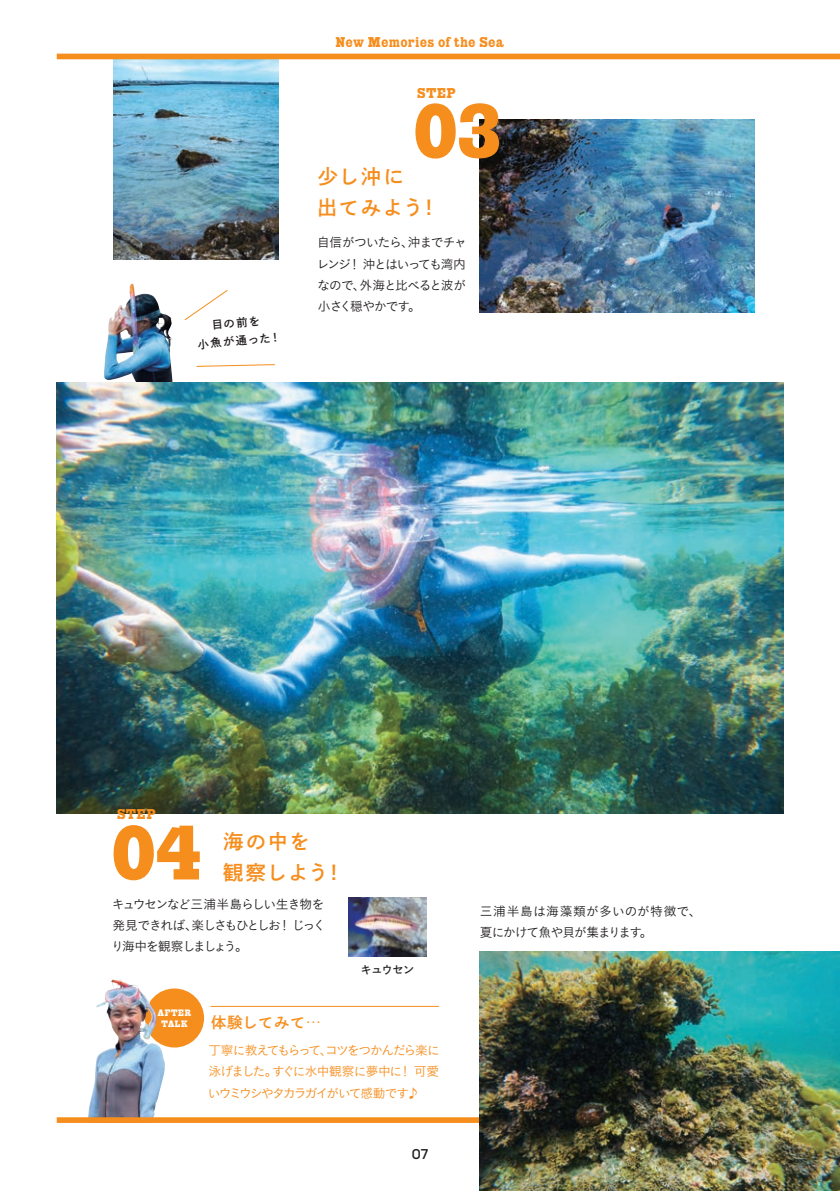
<style>
.page{position:relative;width:840px;height:1191px;background:#fff}
.page>*{position:absolute;margin:0;border:0;box-sizing:border-box;transform-origin:0 0}
.t1{font:76.6px "MPFB Giza One Three";color:#f68e1e}
.t2{font:20.2px "Shuei Go Gin Std B";letter-spacing:.045em;color:#f68e1e}
.t3{font:20.2px "FOT DNP Shuei Go Gin Std B";color:#f68e1e}
.t4{font:15.4px "Shuei Go Gin Std B";color:#f68e1e}
.t5{font:14.2px "MPFB Giza One Three";letter-spacing:.065em;color:#f68e1e}
.t6{font:500 14.2px "Mazzard H";color:#231f20}
.t7{font:12.8px/21.2px "Koburina Go Std N W3";letter-spacing:-.085em;color:#231f20}
.t8{font:12.8px "Koburina Go Std N W3";letter-spacing:-.115em;color:#f68e1e}
.t9{font:12.8px/21.2px "Koburina Go Std N W3";letter-spacing:-.105em;color:#231f20}
.t10{font:12.8px/21.2px "Koburina Go Std N W3";letter-spacing:.02em;color:#231f20}
.t11{font:12.8px "Koburina Go Std N W3";letter-spacing:-.135em;color:#f68e1e}
.t12{font:12.8px "Koburina Go Std N W3";letter-spacing:-.065em;color:#f68e1e}
.t13{font:12.8px "Koburina Go Std N W3";letter-spacing:-.14em;color:#231f20}
.t14{font:11.4px "Shuei Go Gin Std B";color:#231f20}
.t15{font:700 11.4px "Ro Goth Sink Pro";letter-spacing:-.075em;color:#231f20}
.t16{font:11.4px "FOT DNP Shuei Go Gin Std B";color:#231f20}
.t17{font:9.2px "MPFB Giza One Three";letter-spacing:.075em;color:#fff}
.s1{font-family:"Shuei Go Gin Std B"}
.s2{font-family:"FOT DNP Shuei Go Gin Std B"}
.s3{font-family:"Koz Min Pr 6 N"}
</style>
<div class="page">
<img style="left:56px;top:53px;width:783px;height:1138px">
<hr style="left:839px;top:0;width:1px;height:1191px;background:#231f20">
<p class="t5" style="left:336px;top:34px;width:170px">New Memories of the Sea</p>
<h2 class="t3" style="left:317px;top:163px;width:88px">少<span class="s1">し</span>沖<span class="s1">に</span></h2>
<p class="t5" style="left:417px;top:85px;width:40px">STEP</p>
<h1 class="t1" style="left:414px;top:88px;width:87px">03</h1>
<h2 class="t2" style="left:317px;top:194px;width:108px"><span class="s2">出</span>てみよう</h2>
<h2 class="t2" style="left:418px;top:194px;width:22px">!</h2>
<p class="t16" style="left:211px;top:317px;width:50px;rotate:-5deg">目<span class="s1">の</span>前<span class="s1">を</span></p>
<p class="t14" style="left:197px;top:336px;width:85px;rotate:-5deg"><span class="s2">小魚</span>が<span class="s2">通</span>った!</p>
<p class="t7" style="left:348px;top:232px;width:119px;text-indent:-31px">自信がついたら、<br>！沖とはいっても湾内</p>
<p class="t7" style="left:407px;top:232px;width:61px">沖までチャ</p>
<p class="t7" style="left:316px;top:253px;width:151px">レンジ<br>なので外海と比べると波が</p>
<p class="t7" style="left:353px;top:274px;width:14px">、</p>
<p class="t7" style="left:408px;top:295px;width:14px">。</p>
<p class="t7" style="left:318px;top:295px;width:94px">小さく穏やかです</p>
<p class="t5" style="left:117px;top:806px;width:40px">STEP</p>
<h1 class="t1" style="left:112px;top:809px;width:90px">04</h1>
<h2 class="t3" style="left:223px;top:827px;width:88px">海<span class="s1">の</span>中<span class="s1">を</span></h2>
<h2 class="t2" style="left:223px;top:858px;width:107px"><span class="s2">観察</span>しよう</h2>
<p class="t7" style="left:112px;top:893px;width:215px;text-align:right">キュウセンなど三浦半島らしい生き物を！じっく</p>
<p class="t9" style="left:111px;top:914px;width:138px">発見できれば、<br>り海中を観察しましょう。</p>
<p class="t13" style="left:191px;top:915px;width:91px">楽しさもひとしお</p>
<h2 class="t2" style="left:324px;top:858px;width:22px">!</h2>
<p class="t17" style="left:158px;top:1007px;width:35px">AFTER</p>
<p class="t17" style="left:161px;top:1018px;width:28px">TALK</p>
<p class="t4" style="left:211px;top:1011px;width:111px"><span class="s2">体験</span>してみて<span class="s3">…</span></p>
<p class="t15" style="left:360px;top:962px;width:55px">キュウセン</p>
<p class="t8" style="left:208px;top:1040px;width:233px">丁寧に教えてもらってコツをつかんだら楽に</p>
<p class="t8" style="left:319px;top:1040px;width:14px">、</p>
<p class="t8" style="left:399px;top:1062px;width:42px">！可愛</p>
<p class="t8" style="left:208px;top:1062px;width:71px">泳げました。</p>
<p class="t12" style="left:272px;top:1062px;width:132px">すぐに水中観察に夢中に</p>
<p class="t8" style="left:406px;top:1083px;width:14px">♪</p>
<p class="t11" style="left:208px;top:1083px;width:203px">いウミウシやタカラガイがいて感動です</p>
<p class="t6" style="left:411px;top:1144px;width:18px">07</p>
<p class="t10" style="left:639px;top:900px;width:63px;text-indent:-160px">三浦半島は海藻類が多いのが特徴で、。</p>
<p class="t7" style="left:479px;top:921px;width:164px">夏にかけて魚や貝が集まります</p>
</div>
